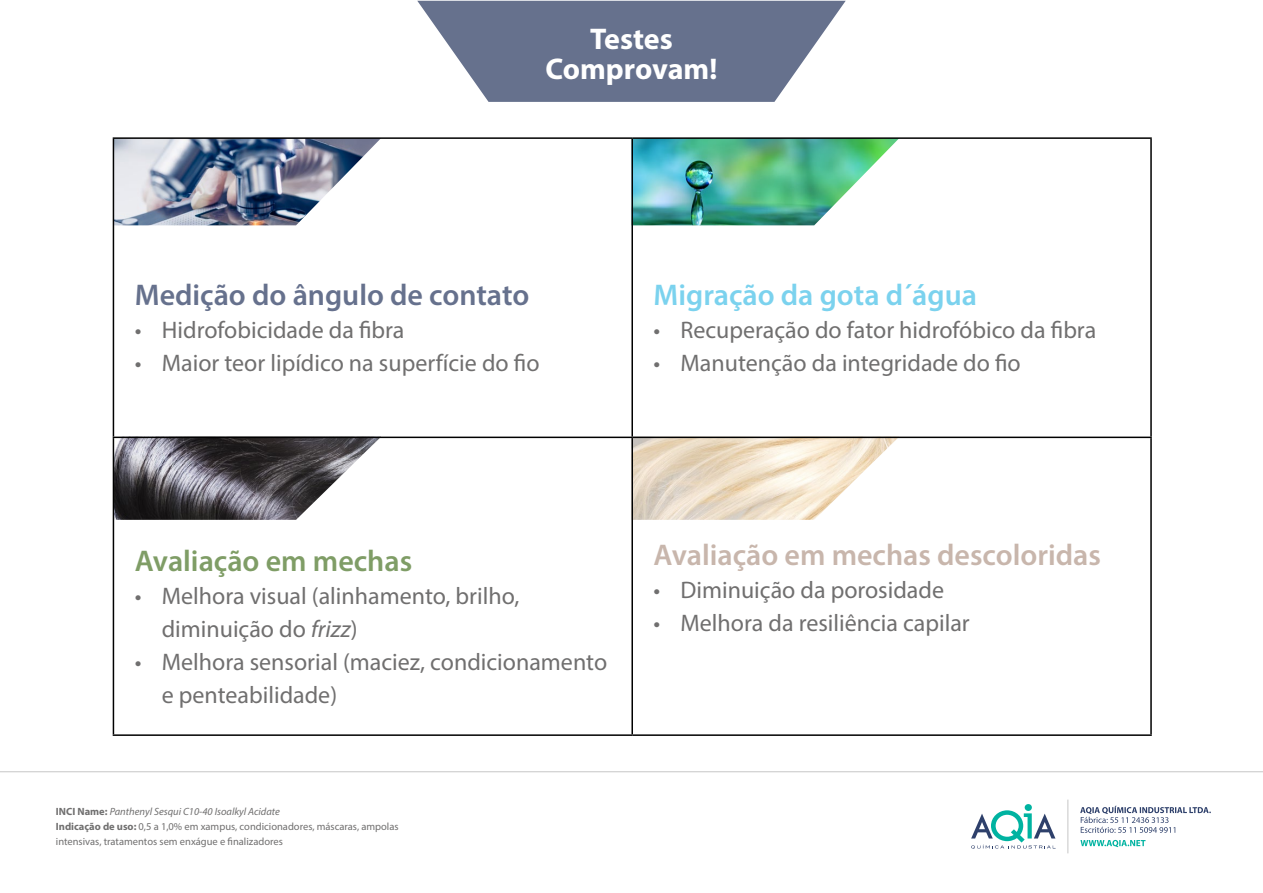
<style>
.page{position:relative;width:1263px;height:893px;background:#fff}
.page>*{position:absolute;margin:0;border:0;box-sizing:border-box;transform-origin:0 0}
.t1{font:600 30px "Myriad Pro";color:#c8b6ac}
.t2{font:600 30px "Myriad Pro";color:#66718d}
.t3{font:600 30px "Myriad Pro";color:#7bd2ee}
.t4{font:600 30px "Myriad Pro";color:#7f9d66}
.t5{font:700 30px/30px "Myriad Pro";color:#fff;text-align:center}
.t6{font:24px/33px "Myriad Pro";color:#706f6f}
.t7{font:10.5px/15px "Myriad Pro";color:#706f6f}
.s1{font-style:italic}
.s2{font-weight:700}
</style>
<div class="page">
<img style="left:114px;top:139px;width:266px;height:86px">
<img style="left:114px;top:438px;width:267px;height:82px">
<img style="left:633px;top:139px;width:266px;height:86px">
<img style="left:633px;top:438px;width:266px;height:82px">
<svg style="left:417px;top:1px;width:429px;height:101px"></svg>
<hr style="left:0;top:771px;width:1263px;height:1px;background:#c6c6c6">
<div style="left:1025px;top:804px;width:7px;height:7px;background:#00b3a1;border-radius:50%"></div>
<svg style="left:971px;top:810px;width:84px;height:39px"></svg>
<hr style="left:1067px;top:800px;width:1px;height:53px;background:#c6c6c6">
<svg style="left:1080px;top:806px;width:131px;height:27px"></svg>
<svg style="left:1080px;top:840px;width:65px;height:7px"></svg>
<hr style="left:113px;top:137px;width:519px;height:2px;background:#000">
<hr style="left:113px;top:139px;width:1px;height:298px;background:#000">
<hr style="left:632px;top:137px;width:520px;height:2px;background:#000">
<hr style="left:631px;top:139px;width:2px;height:298px;background:#000">
<hr style="left:1150px;top:139px;width:2px;height:298px;background:#000">
<hr style="left:113px;top:437px;width:519px;height:1px;background:#000">
<hr style="left:113px;top:438px;width:1px;height:296px;background:#000">
<hr style="left:632px;top:437px;width:520px;height:1px;background:#000">
<hr style="left:631px;top:438px;width:2px;height:296px;background:#000">
<hr style="left:1150px;top:438px;width:2px;height:296px;background:#000">
<hr style="left:113px;top:734px;width:519px;height:2px;background:#000">
<hr style="left:632px;top:734px;width:520px;height:2px;background:#000">
<p class="t5" style="left:545px;top:23px;width:173px">Testes<br>Comprovam!</p>
<p class="t2" style="left:135px;top:276px;width:396px">Medição do ângulo de contato</p>
<p class="t6" style="left:135px;top:313px;width:271px">• Hidrofobicidade da fibra</p>
<p class="t6" style="left:135px;top:346px;width:406px">• Maior teor lipídico na superfície do fio</p>
<p class="t3" style="left:653px;top:276px;width:325px">Migração da gota d´água</p>
<p class="t6" style="left:653px;top:313px;width:444px">• Recuperação do fator hidrofóbico da fibra</p>
<p class="t6" style="left:653px;top:346px;width:369px">• Manutenção da integridade do fio</p>
<p class="t4" style="left:135px;top:541px;width:279px">Avaliação em mechas</p>
<p class="t6" style="left:162px;top:579px;width:359px;text-indent:-27px">• Melhora visual (alinhamento, brilho, diminuição do <span class="s1">frizz</span>)</p>
<p class="t6" style="left:162px;top:645px;width:447px;text-indent:-27px">• Melhora sensorial (maciez, condicionamento e penteabilidade)</p>
<p class="t7" style="left:56px;top:804px;width:344px"><span class="s2">INCI Name:</span> <span class="s1">Panthenyl Sesqui C10-40 Isoalkyl Acidate<br></span><span class="s2">Indicação de uso:</span> 0,5 a 1,0% em xampus, condicionadores, máscaras, ampolas intensivas, tratamentos sem enxágue e finalizadores</p>
<p class="t1" style="left:653px;top:535px;width:449px">Avaliação em mechas descoloridas</p>
<p class="t6" style="left:653px;top:573px;width:292px">• Diminuição da porosidade</p>
<p class="t6" style="left:653px;top:606px;width:318px">• Melhora da resiliência capilar</p>
</div>
